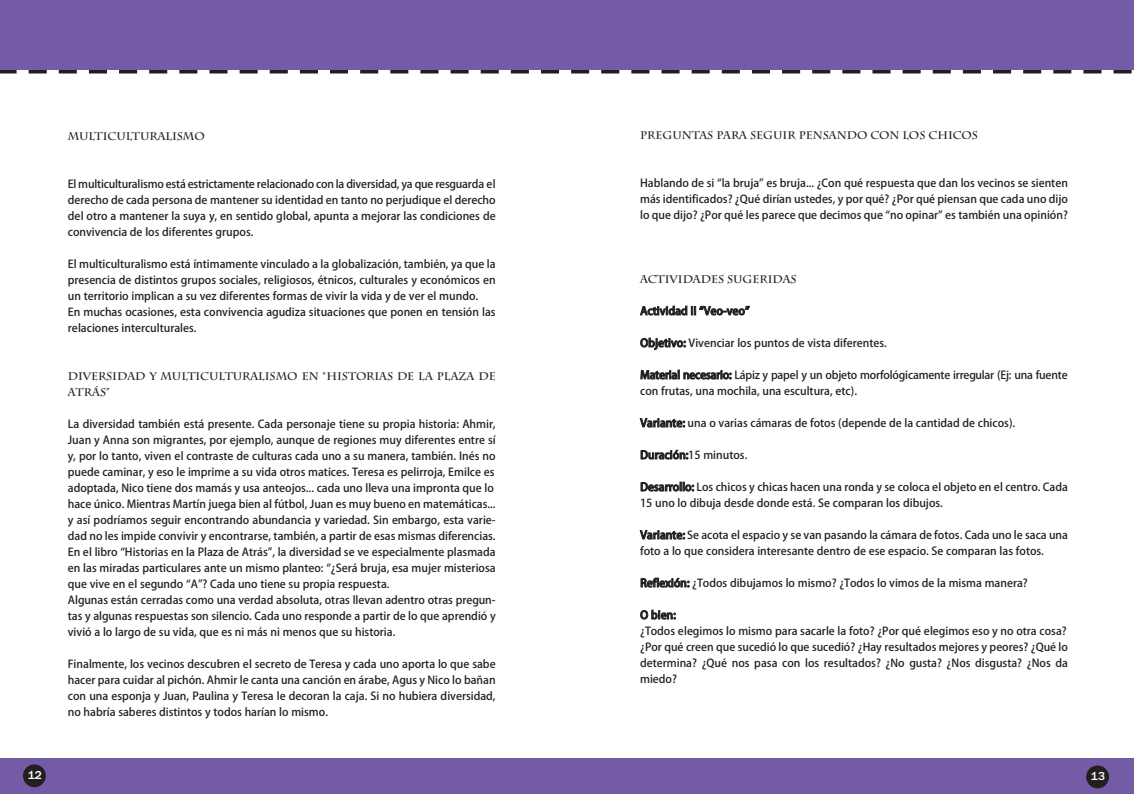
<style>
.page{position:relative;width:1134px;height:794px;background:#fff}
.page>*{position:absolute;margin:0;border:0;box-sizing:border-box;transform-origin:0 0}
.t1{font:500 12px "Franklin Gothic";color:#fff}
.t2{font:500 11px/16px "Koz Go Pro";color:#231f20}
.t3{font:700 11px/16px "Charlemagne Std";color:#231f20}
</style>
<div class="page">
<div style="left:0;top:758px;width:1134px;height:36px;background:#745ba6"></div>
<div style="left:23px;top:764px;width:23px;height:23px;background:#231f20;border-radius:50%"></div>
<div style="left:1086px;top:765px;width:23px;height:23px;background:#231f20;border-radius:50%"></div>
<svg style="left:17px;top:69px;width:1096px;height:4px"></svg>
<svg style="left:0;top:69px;width:17px;height:4px"></svg>
<svg style="left:1113px;top:69px;width:18px;height:4px"></svg>
<div style="left:0;top:0;width:1134px;height:69px;background:#745ba6"></div>
<p class="t3" style="left:68px;top:128px;width:139px">MULTICULTURALISMO</p>
<p class="t2" style="left:68px;top:176px;width:429px;text-align:justify">El multiculturalismo está estrictamente relacionado con la diversidad, ya que resguarda el derecho de cada persona de mantener su identidad en tanto no perjudique el derecho del otro a mantener la suya y, en sentido global, apunta a mejorar las condiciones de convivencia de los diferentes grupos.</p>
<p class="t2" style="left:68px;top:256px;width:429px">El multiculturalismo está íntimamente vinculado a la globalización, también, ya que la presencia de distintos grupos sociales, religiosos, étnicos, culturales y económicos en un territorio implican a su vez diferentes formas de vivir la vida y de ver el mundo.<br>En muchas ocasiones, esta convivencia agudiza situaciones que ponen en tensión las relaciones interculturales.</p>
<p class="t3" style="left:68px;top:368px;width:429px">DIVERSIDAD Y MULTICULTURALISMO EN “HISTORIAS DE LA PLAZA DE<br>ATRÁS”</p>
<p class="t2" style="left:68px;top:416px;width:429px">La diversidad también está presente. Cada personaje tiene su propia historia: Ahmir, Juan y Anna son migrantes, por ejemplo, aunque de regiones muy diferentes entre sí y, por lo tanto, viven el contraste de culturas cada uno a su manera, también. Inés no puede caminar, y eso le imprime a su vida otros matices. Teresa es pelirroja, Emilce es adoptada, Nico tiene dos mamás y usa anteojos... cada uno lleva una impronta que lo hace único. Mientras Martín juega bien al fútbol, Juan es muy bueno en matemáticas... y así podríamos seguir encontrando abundancia y variedad. Sin embargo, esta varie&shy;dad no les impide convivir y encontrarse, también, a partir de esas mismas diferencias.<br>En el libro “Historias en la Plaza de Atrás”, la diversidad se ve especialmente plasmada en las miradas particulares ante un mismo planteo: “¿Será bruja, esa mujer misteriosa que vive en el segundo “A”? Cada uno tiene su propia respuesta.<br>Algunas están cerradas como una verdad absoluta, otras llevan adentro otras pregun&shy;tas y algunas respuestas son silencio. Cada uno responde a partir de lo que aprendió y vivió a lo largo de su vida, que es ni más ni menos que su historia.</p>
<p class="t2" style="left:68px;top:656px;width:429px;text-align:justify">Finalmente, los vecinos descubren el secreto de Teresa y cada uno aporta lo que sabe hacer para cuidar al pichón. Ahmir le canta una canción en árabe, Agus y Nico lo bañan con una esponja y Juan, Paulina y Teresa le decoran la caja. Si no hubiera diversidad, no habría saberes distintos y todos harían lo mismo.</p>
<p class="t3" style="left:640px;top:127px;width:339px">PREGUNTAS PARA SEGUIR PENSANDO CON LOS CHICOS</p>
<p class="t2" style="left:640px;top:175px;width:429px;text-align:justify">Hablando de si “la bruja” es bruja... ¿Con qué respuesta que dan los vecinos se sienten más identificados? ¿Qué dirían ustedes, y por qué? ¿Por qué piensan que cada uno dijo lo que dijo? ¿Por qué les parece que decimos que “no opinar” es también una opinión?</p>
<p class="t3" style="left:640px;top:271px;width:158px">ACTIVIDADES SUGERIDAS</p>
<p class="t2" style="left:640px;top:303px;width:111px">Actividad II “Veo-veo”</p>
<p class="t2" style="left:640px;top:335px;width:248px">Objetivo: Vivenciar los puntos de vista diferentes.</p>
<p class="t2" style="left:640px;top:367px;width:429px">Material necesario: Lápiz y papel y un objeto morfológicamente irregular (Ej: una fuente con frutas, una mochila, una escultura, etc).</p>
<p class="t2" style="left:640px;top:415px;width:377px">Variante: una o varias cámaras de fotos (depende de la cantidad de chicos).</p>
<p class="t2" style="left:640px;top:447px;width:109px">Duración:15 minutos.</p>
<p class="t2" style="left:640px;top:479px;width:429px">Desarrollo: Los chicos y chicas hacen una ronda y se coloca el objeto en el centro. Cada<br>15 uno lo dibuja desde donde está. Se comparan los dibujos.</p>
<p class="t2" style="left:640px;top:527px;width:429px">Variante: Se acota el espacio y se van pasando la cámara de fotos. Cada uno le saca una foto a lo que considera interesante dentro de ese espacio. Se comparan las fotos.</p>
<p class="t2" style="left:640px;top:575px;width:389px">Reflexión: ¿Todos dibujamos lo mismo? ¿Todos lo vimos de la misma manera?</p>
<p class="t2" style="left:640px;top:607px;width:429px">O bien:<br>¿Todos elegimos lo mismo para sacarle la foto? ¿Por qué elegimos eso y no otra cosa? ¿Por qué creen que sucedió lo que sucedió? ¿Hay resultados mejores y peores? ¿Qué lo determina? ¿Qué nos pasa con los resultados? ¿No gusta? ¿Nos disgusta? ¿Nos da miedo?</p>
<p class="t1" style="left:28px;top:768px;width:16px">12</p>
<p class="t1" style="left:1091px;top:769px;width:16px">13</p>
</div>
